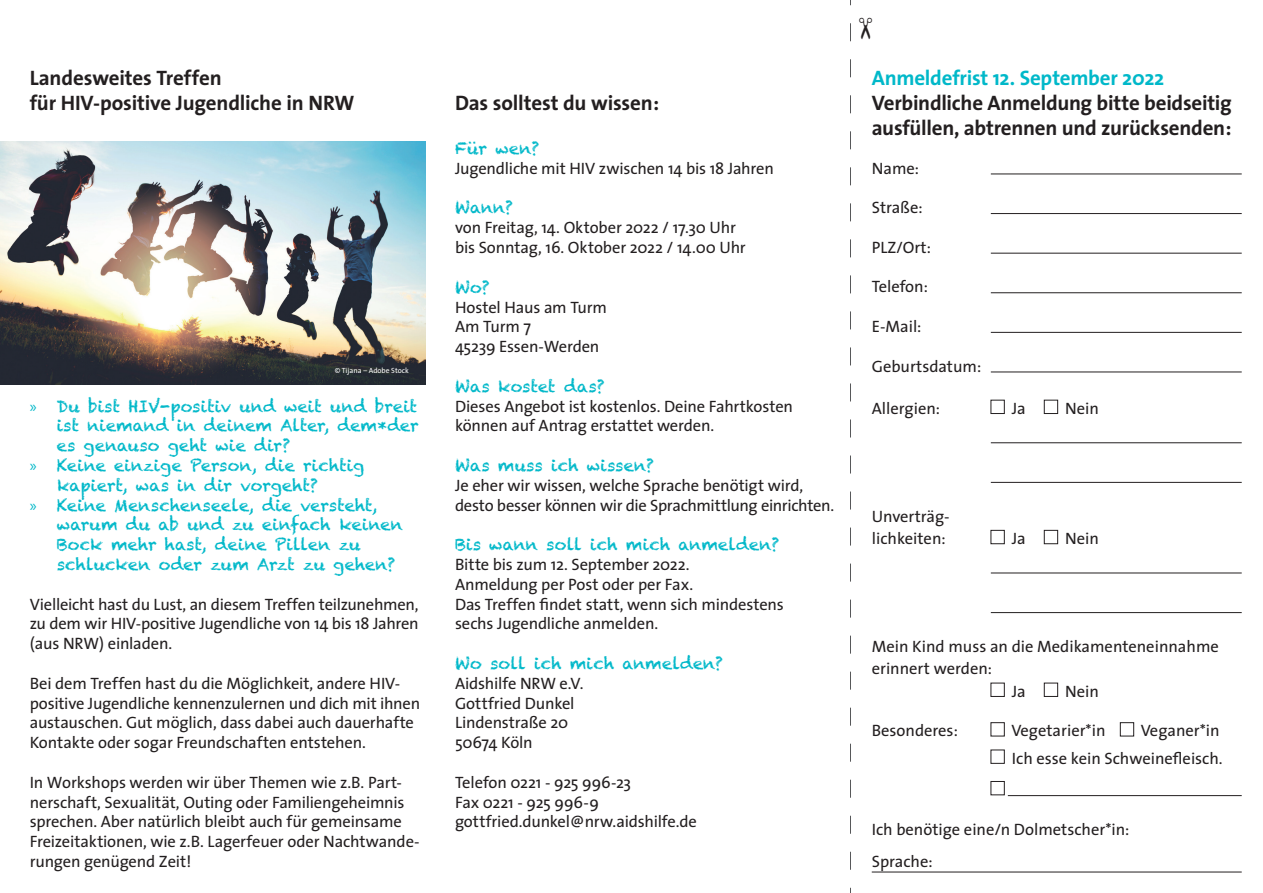
<style>
.page{position:relative;width:1263px;height:893px;background:#fff}
.page>*{position:absolute;margin:0;border:0;box-sizing:border-box;transform-origin:0 0}
.t1{font:700 21px/25.2px "The Sans";letter-spacing:-.01em;color:#231f20}
.t2{font:700 21px "The Sans";letter-spacing:-.01em;color:#00b8c9}
.t3{font:16.5px/19.8px "The Sans";letter-spacing:-.01em;color:#231f20}
.t4{font:16.5px "Chalkduster";color:#00b8c9}
.t5{font:7.5px "The Sans";color:#fff}
.s1{font-family:"Myriad Pro"}
</style>
<div class="page">
<hr style="left:991px;top:174px;width:251px;height:1px;background:#231f20">
<hr style="left:991px;top:213px;width:251px;height:1px;background:#231f20">
<hr style="left:991px;top:253px;width:251px;height:1px;background:#231f20">
<hr style="left:991px;top:292px;width:251px;height:1px;background:#231f20">
<hr style="left:991px;top:332px;width:251px;height:1px;background:#231f20">
<hr style="left:991px;top:372px;width:251px;height:1px;background:#231f20">
<hr style="left:991px;top:442px;width:251px;height:1px;background:#231f20">
<hr style="left:991px;top:482px;width:251px;height:1px;background:#231f20">
<hr style="left:991px;top:573px;width:251px;height:1px;background:#231f20">
<hr style="left:991px;top:612px;width:251px;height:1px;background:#231f20">
<hr style="left:1008px;top:795px;width:234px;height:1px;background:#231f20">
<hr style="left:872px;top:872px;width:370px;height:1px;background:#231f20">
<div style="left:990px;top:400px;width:15px;height:14px;border:1px solid #231f20"></div>
<div style="left:1044px;top:400px;width:14px;height:14px;border:1px solid #231f20"></div>
<div style="left:990px;top:530px;width:15px;height:14px;border:1px solid #231f20"></div>
<div style="left:1044px;top:530px;width:14px;height:14px;border:1px solid #231f20"></div>
<div style="left:990px;top:683px;width:15px;height:14px;border:1px solid #231f20"></div>
<div style="left:1044px;top:683px;width:14px;height:14px;border:1px solid #231f20"></div>
<div style="left:990px;top:722px;width:15px;height:14px;border:1px solid #231f20"></div>
<div style="left:1120px;top:722px;width:14px;height:14px;border:1px solid #231f20"></div>
<div style="left:990px;top:750px;width:15px;height:14px;border:1px solid #231f20"></div>
<div style="left:990px;top:781px;width:15px;height:14px;border:1px solid #231f20"></div>
<img style="left:0;top:142px;width:425px;height:242px">
<svg style="left:850px;top:0;width:1px;height:893px"></svg>
<p class="t1" style="left:30px;top:64px;width:326px">Landesweites Treffen<br>für HIV-positive Jugendliche in NRW</p>
<p class="t5" style="left:335px;top:364px;width:75px">© Tijana – Adobe Stock</p>
<p class="t4" style="left:30px;top:396px;width:389px"><span class="s1">»</span> Du bist HIV-positiv und weit und breit</p>
<p class="t4" style="left:57px;top:416px;width:364px">ist niemand in deinem Alter, dem*der</p>
<p class="t4" style="left:57px;top:436px;width:235px">es genauso geht wie dir?</p>
<p class="t4" style="left:30px;top:456px;width:336px"><span class="s1">»</span> Keine einzige Person, die richtig</p>
<p class="t4" style="left:57px;top:475px;width:263px">kapiert, was in dir vorgeht?</p>
<p class="t4" style="left:30px;top:495px;width:349px"><span class="s1">»</span> Keine Menschenseele, die versteht,</p>
<p class="t4" style="left:57px;top:515px;width:348px">warum du ab und zu einfach keinen</p>
<p class="t4" style="left:57px;top:535px;width:305px">Bock mehr hast, deine Pillen zu</p>
<p class="t4" style="left:57px;top:555px;width:340px">schlucken oder zum Arzt zu gehen?</p>
<p class="t3" style="left:30px;top:594px;width:390px;text-align:justify">Vielleicht hast du Lust, an diesem Treffen teilzunehmen, zu dem wir HIV-positive Jugendliche von 14 bis 18 Jahren (aus NRW) einladen.</p>
<p class="t3" style="left:30px;top:673px;width:392px">Bei dem Treffen hast du die Möglichkeit, andere HIV&shy;positive Jugendliche kennenzulernen und dich mit ihnen austauschen. Gut möglich, dass dabei auch dauerhafte Kontakte oder sogar Freundschaften entstehen.</p>
<p class="t3" style="left:30px;top:772px;width:391px">In Workshops werden wir über Themen wie z.B. Part&shy;nerschaft, Sexualität, Outing oder Familiengeheimnis sprechen. Aber natürlich bleibt auch für gemeinsame Freizeitaktionen, wie z.B. Lagerfeuer oder Nachtwande&shy;rungen genügend Zeit!</p>
<p class="t1" style="left:455px;top:89px;width:206px">Das solltest du wissen:</p>
<p class="t4" style="left:455px;top:139px;width:86px">Für wen?</p>
<p class="t3" style="left:455px;top:158px;width:320px">Jugendliche mit HIV zwischen 14 bis 18 Jahren</p>
<p class="t4" style="left:455px;top:198px;width:59px">Wann?</p>
<p class="t3" style="left:455px;top:217px;width:292px">von Freitag, 14. Oktober 2022 / 17.30 Uhr bis Sonntag, 16. Oktober 2022 / 14.00 Uhr</p>
<p class="t4" style="left:455px;top:277px;width:36px">Wo?</p>
<p class="t3" style="left:455px;top:297px;width:154px">Hostel Haus am Turm<br>Am Turm 7<br>45239 Essen-Werden</p>
<p class="t4" style="left:455px;top:376px;width:151px">Was kostet das?</p>
<p class="t3" style="left:455px;top:396px;width:339px">Dieses Angebot ist kostenlos. Deine Fahrtkosten können auf Antrag erstattet werden.</p>
<p class="t4" style="left:455px;top:456px;width:200px">Was muss ich wissen?</p>
<p class="t3" style="left:455px;top:475px;width:381px">Je eher wir wissen, welche Sprache benötigt wird, desto besser können wir die Sprachmittlung einrichten.</p>
<p class="t4" style="left:455px;top:535px;width:326px">Bis wann soll ich mich anmelden?</p>
<p class="t3" style="left:455px;top:554px;width:330px">Bitte bis zum 12. September 2022.<br>Anmeldung per Post oder per Fax.<br>Das Treffen findet statt, wenn sich mindestens sechs Jugendliche anmelden.</p>
<p class="t4" style="left:455px;top:654px;width:270px">Wo soll ich mich anmelden?</p>
<p class="t3" style="left:455px;top:673px;width:130px">Aidshilfe NRW e.V.<br>Gottfried Dunkel<br>Lindenstraße 20<br>50674 Köln</p>
<p class="t3" style="left:455px;top:772px;width:243px">Telefon 0221 - 925 996-23<br>Fax 0221 - 925 996-9 gottfried.dunkel@nrw.aidshilfe.de</p>
<p class="t2" style="left:872px;top:60px;width:294px">Anmeldefrist 12. September 2022</p>
<p class="t1" style="left:872px;top:90px;width:362px">Verbindliche Anmeldung bitte beidseitig ausfüllen, abtrennen und zurücksenden:</p>
<p class="t3" style="left:872px;top:158px;width:49px">Name:</p>
<p class="t3" style="left:872px;top:197px;width:52px">Straße:</p>
<p class="t3" style="left:872px;top:237px;width:61px">PLZ/Ort:</p>
<p class="t3" style="left:872px;top:276px;width:58px">Telefon:</p>
<p class="t3" style="left:872px;top:316px;width:51px">E-Mail:</p>
<p class="t3" style="left:872px;top:356px;width:111px">Geburtsdatum:</p>
<p class="t3" style="left:872px;top:398px;width:70px">Allergien:</p>
<p class="t3" style="left:1012px;top:398px;width:16px">Ja</p>
<p class="t3" style="left:1065px;top:398px;width:35px">Nein</p>
<p class="t3" style="left:872px;top:504px;width:79px;line-height:22.5px">Unverträg&shy;lichkeiten:</p>
<p class="t3" style="left:1012px;top:528px;width:16px">Ja</p>
<p class="t3" style="left:1065px;top:528px;width:35px">Nein</p>
<p class="t3" style="left:872px;top:636px;width:349px">Mein Kind muss an die Medikamenteneinnahme</p>
<p class="t3" style="left:872px;top:658px;width:122px">erinnert werden:</p>
<p class="t3" style="left:1012px;top:681px;width:16px">Ja</p>
<p class="t3" style="left:1065px;top:681px;width:35px">Nein</p>
<p class="t3" style="left:872px;top:720px;width:88px">Besonderes:</p>
<p class="t3" style="left:1011px;top:720px;width:96px">Vegetarier*in</p>
<p class="t3" style="left:1012px;top:717px;width:212px;line-height:27.3px;text-align:right">Veganer*in<br>Ich esse kein Schweinefleisch.</p>
<p class="t3" style="left:872px;top:813px;width:259px;line-height:31.8px">Ich benötige eine/n Dolmetscher*in:<br>Sprache:</p>
</div>
